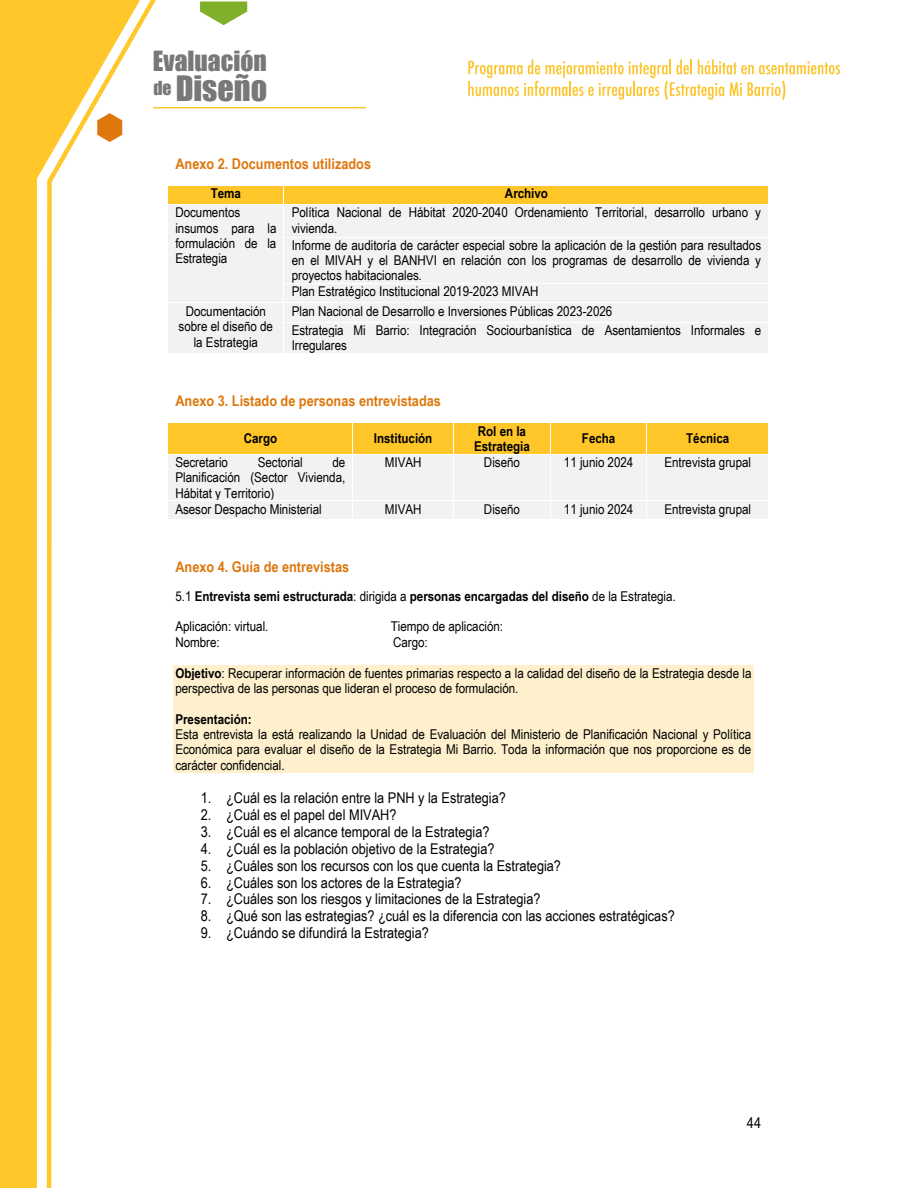
<style>
.page{position:relative;width:918px;height:1188px;background:#fff}
.page>*{position:absolute;margin:0;border:0;box-sizing:border-box;transform-origin:0 0}
.t1{font:32.25px "Impact";color:#787878}
.t2{font:25.5px "Impact";color:#787878}
.t3{font:14.85px "Arial Narrow";color:#000;scale:1.05 1}
.t4{font:700 14.85px "Arial Narrow";color:#dd780e;scale:1.05 1}
.t5{font:13.5px/15.3px "Arial Narrow";letter-spacing:-.005em;color:#000;scale:1.05 1}
.t6{font:700 13.5px/15.5px "Arial Narrow";letter-spacing:-.005em;color:#000;scale:1.05 1}
.s1{font-style:italic}
.s2{font-weight:400}
.s3{font-weight:700}
</style>
<div class="page">
<div style="left:0;top:179px;width:37px;height:1009px;background:#ffc729"></div>
<svg style="left:47px;top:0;width:109px;height:1188px"></svg>
<svg style="left:0;top:0;width:140px;height:179px"></svg>
<svg style="left:200px;top:1px;width:47px;height:24px"></svg>
<hr style="left:153px;top:107px;width:213px;height:1px;background:#fdc52c">
<svg style="left:468px;top:59px;width:372px;height:41px"></svg>
<div style="left:168px;top:186px;width:116px;height:18px;background:#ffc629"></div>
<div style="left:284px;top:186px;width:485px;height:18px;background:#ffc629"></div>
<div style="left:168px;top:205px;width:116px;height:98px;background:#f2f2f2"></div>
<div style="left:284px;top:205px;width:485px;height:32px;background:#f2f2f2"></div>
<svg style="left:768px;top:186px;width:1px;height:18px"></svg>
<hr style="left:284px;top:205px;width:1px;height:32px;background:#fff">
<hr style="left:768px;top:205px;width:1px;height:32px;background:#fff">
<div style="left:284px;top:237px;width:485px;height:46px;background:#f2f2f2"></div>
<hr style="left:284px;top:237px;width:484px;height:1px;background:#fff">
<hr style="left:284px;top:237px;width:1px;height:46px;background:#fff">
<hr style="left:768px;top:237px;width:1px;height:46px;background:#fff">
<div style="left:284px;top:284px;width:485px;height:19px;background:#f2f2f2"></div>
<div style="left:168px;top:303px;width:116px;height:50px;background:#f2f2f2"></div>
<div style="left:284px;top:303px;width:485px;height:19px;background:#f2f2f2"></div>
<hr style="left:168px;top:303px;width:116px;height:1px;background:#fff">
<hr style="left:284px;top:303px;width:484px;height:1px;background:#fff">
<div style="left:284px;top:323px;width:485px;height:30px;background:#f2f2f2"></div>
<svg style="left:768px;top:284px;width:1px;height:38px"></svg>
<hr style="left:284px;top:323px;width:1px;height:30px;background:#fff">
<hr style="left:768px;top:323px;width:1px;height:30px;background:#fff">
<div style="left:168px;top:423px;width:185px;height:31px;background:#ffc629"></div>
<div style="left:354px;top:423px;width:99px;height:31px;background:#ffc629"></div>
<div style="left:453px;top:423px;width:97px;height:31px;background:#ffc629"></div>
<div style="left:551px;top:423px;width:95px;height:31px;background:#ffc629"></div>
<div style="left:647px;top:423px;width:122px;height:31px;background:#ffc629"></div>
<hr style="left:453px;top:423px;width:1px;height:31px;background:#fff">
<hr style="left:768px;top:423px;width:1px;height:31px;background:#fff">
<div style="left:168px;top:455px;width:185px;height:46px;background:#f2f2f2"></div>
<div style="left:354px;top:455px;width:99px;height:46px;background:#f2f2f2"></div>
<div style="left:453px;top:455px;width:97px;height:46px;background:#f2f2f2"></div>
<div style="left:551px;top:455px;width:95px;height:46px;background:#f2f2f2"></div>
<div style="left:647px;top:455px;width:122px;height:46px;background:#f2f2f2"></div>
<hr style="left:453px;top:455px;width:1px;height:46px;background:#fff">
<hr style="left:768px;top:455px;width:1px;height:46px;background:#fff">
<div style="left:168px;top:501px;width:185px;height:18px;background:#f2f2f2"></div>
<div style="left:354px;top:501px;width:99px;height:18px;background:#f2f2f2"></div>
<div style="left:453px;top:501px;width:97px;height:18px;background:#f2f2f2"></div>
<div style="left:551px;top:501px;width:95px;height:18px;background:#f2f2f2"></div>
<div style="left:647px;top:501px;width:122px;height:18px;background:#f2f2f2"></div>
<hr style="left:168px;top:501px;width:185px;height:1px;background:#fff">
<hr style="left:353px;top:501px;width:100px;height:1px;background:#fff">
<hr style="left:453px;top:501px;width:97px;height:1px;background:#fff">
<hr style="left:551px;top:501px;width:95px;height:1px;background:#fff">
<hr style="left:647px;top:501px;width:121px;height:1px;background:#fff">
<svg style="left:353px;top:501px;width:1px;height:18px"></svg>
<svg style="left:453px;top:502px;width:1px;height:17px"></svg>
<svg style="left:768px;top:501px;width:1px;height:18px"></svg>
<div style="left:173px;top:665px;width:580px;height:15px;background:#fef0cd"></div>
<div style="left:173px;top:680px;width:580px;height:16px;background:#fef0cd"></div>
<div style="left:173px;top:696px;width:580px;height:15px;background:#fef0cd"></div>
<div style="left:173px;top:711px;width:580px;height:15px;background:#fef0cd"></div>
<div style="left:173px;top:726px;width:580px;height:16px;background:#fef0cd"></div>
<div style="left:173px;top:742px;width:580px;height:15px;background:#fef0cd"></div>
<div style="left:173px;top:757px;width:580px;height:16px;background:#fef0cd"></div>
<h2 class="t2" style="left:153px;top:41px;width:115px">Evaluación</h2>
<h1 class="t1" style="left:153px;top:63px;width:115px"><sup>de</sup> Diseño</h1>
<p class="t4" style="left:175px;top:152px;width:188px">Anexo 2. Documentos utilizados</p>
<p class="t6" style="left:211px;top:185px;width:30px">Tema</p>
<p class="t6" style="left:505px;top:185px;width:43px">Archivo</p>
<p class="t5" style="left:175px;top:205px;width:98px">Documentos insumos para la formulación de la<br>Estrategia</p>
<p class="t5" style="left:292px;top:205px;width:448px">Política Nacional de Hábitat 2020-2040 Ordenamiento Territorial, desarrollo urbano y vivienda.</p>
<p class="t5" style="left:292px;top:237px;width:449px">Informe de auditoría de carácter especial sobre la aplicación de la gestión para resultados en el MIVAH y el BANHVI en relación con los programas de desarrollo de vivienda y proyectos habitacionales<span class="s1">.<br></span>Plan Estratégico Institucional 2019-2023 MIVAH</p>
<p class="t5" style="left:179px;top:303px;width:91px;text-align:center">Documentación sobre el diseño de la Estrategia</p>
<p class="t5" style="left:292px;top:301px;width:449px;line-height:19.4px">Plan Nacional de Desarrollo e Inversiones Públicas 2023-2026<br>Estrategia Mi Barrio: Integración Sociourbanística de Asentamientos Informales e</p>
<p class="t5" style="left:292px;top:337px;width:54px">Irregulares</p>
<p class="t4" style="left:175px;top:390px;width:254px">Anexo 3. Listado de personas entrevistadas</p>
<p class="t6" style="left:244px;top:430px;width:33px">Cargo</p>
<p class="t6" style="left:374px;top:430px;width:57px">Institución</p>
<p class="t6" style="left:474px;top:422px;width:55px">Rol en la<br>Estrategia</p>
<p class="t6" style="left:582px;top:430px;width:33px">Fecha</p>
<p class="t6" style="left:686px;top:430px;width:43px">Técnica</p>
<p class="t5" style="left:175px;top:454px;width:52px">Secretario</p>
<p class="t5" style="left:258px;top:454px;width:44px">Sectorial</p>
<p class="t5" style="left:175px;top:454px;width:163px;text-align:justify;text-indent:157px">de Planificación (Sector Vivienda, Hábitat y Territorio)</p>
<p class="t5" style="left:385px;top:454px;width:36px">MIVAH</p>
<p class="t5" style="left:484px;top:454px;width:36px">Diseño</p>
<p class="t5" style="left:564px;top:454px;width:68px">11 junio 2024</p>
<p class="t5" style="left:664px;top:454px;width:84px">Entrevista grupal</p>
<p class="t5" style="left:175px;top:501px;width:141px">Asesor Despacho Ministerial</p>
<p class="t5" style="left:385px;top:501px;width:36px">MIVAH</p>
<p class="t5" style="left:484px;top:501px;width:36px">Diseño</p>
<p class="t5" style="left:564px;top:501px;width:68px">11 junio 2024</p>
<p class="t5" style="left:664px;top:501px;width:84px">Entrevista grupal</p>
<p class="t4" style="left:175px;top:555px;width:167px">Anexo 4. Guía de entrevistas</p>
<p class="t6" style="left:175px;top:588px;width:478px"><span class="s2">5.1</span> Entrevista semi estructurada<span class="s2">: dirigida a</span> personas encargadas del diseño <span class="s2">de la Estrategia.</span></p>
<p class="t5" style="left:175px;top:618px;width:90px">Aplicación: virtual.</p>
<p class="t5" style="left:391px;top:618px;width:109px">Tiempo de aplicación:</p>
<p class="t5" style="left:175px;top:634px;width:44px">Nombre:</p>
<p class="t5" style="left:393px;top:634px;width:35px">Cargo:</p>
<p class="t5" style="left:175px;top:665px;width:550px"><span class="s3">Objetivo</span>: Recuperar información de fuentes primarias respecto a la calidad del diseño de la Estrategia desde la perspectiva de las personas que lideran el proceso de formulación.</p>
<p class="t6" style="left:175px;top:710px;width:74px">Presentación:</p>
<p class="t5" style="left:175px;top:726px;width:550px;text-align:justify">Esta entrevista la está realizando la Unidad de Evaluación del Ministerio de Planificación Nacional y Política Económica para evaluar el diseño de la Estrategia Mi Barrio. Toda la información que nos proporcione es de carácter confidencial.</p>
<p class="t3" style="left:201px;top:787px;width:292px">1. ¿Cuál es la relación entre la PNH y la Estrategia?</p>
<p class="t3" style="left:201px;top:804px;width:188px">2. ¿Cuál es el papel del MIVAH?</p>
<p class="t3" style="left:201px;top:821px;width:277px">3. ¿Cuál es el alcance temporal de la Estrategia?</p>
<p class="t3" style="left:201px;top:838px;width:281px">4. ¿Cuál es la población objetivo de la Estrategia?</p>
<p class="t3" style="left:201px;top:855px;width:345px">5. ¿Cuáles son los recursos con los que cuenta la Estrategia?</p>
<p class="t3" style="left:201px;top:872px;width:250px">6. ¿Cuáles son los actores de la Estrategia?</p>
<p class="t3" style="left:201px;top:888px;width:325px">7. ¿Cuáles son los riesgos y limitaciones de la Estrategia?</p>
<p class="t3" style="left:201px;top:905px;width:453px">8. ¿Qué son las estrategias? ¿cuál es la diferencia con las acciones estratégicas?</p>
<p class="t3" style="left:201px;top:922px;width:219px">9. ¿Cuándo se difundirá la Estrategia?</p>
<p class="t3" style="left:747px;top:1112px;width:15px">44</p>
</div>
